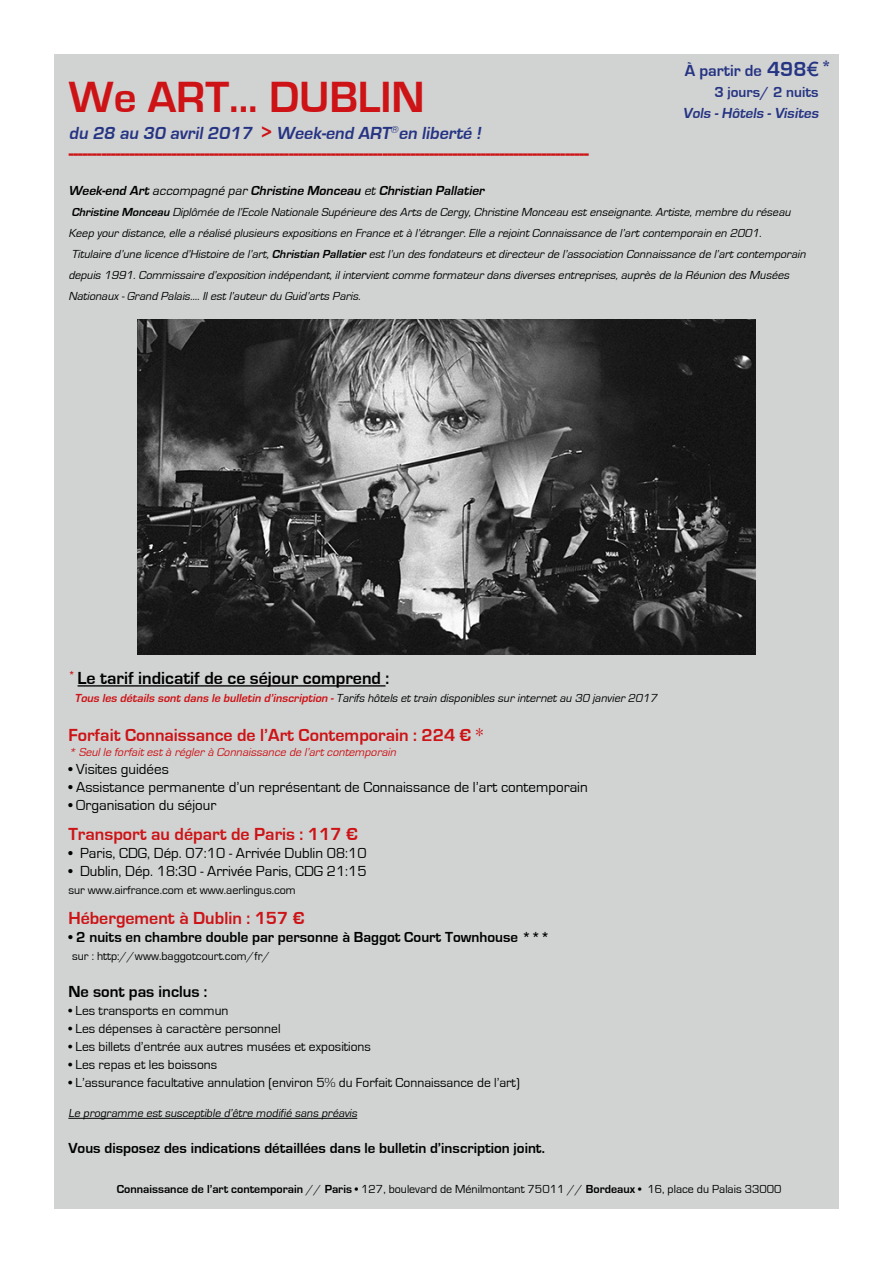
<style>
.page{position:relative;width:893px;height:1263px;background:#fff}
.page>*{position:absolute;margin:0;border:0;box-sizing:border-box;transform-origin:0 0}
.t1{font:700 45px "Eurostile";color:#cd1316}
.t2{font:700 21px "Eurostile";color:#cd1316}
.t3{font:700 18px "Eurostile";color:#cd1316}
.t4{font:italic 700 18px "Eurostile";color:#253483}
.t5{font:700 18px "Eurostile";color:#000}
.t6{font:700 16.5px "Eurostile";color:#000}
.t7{font:700 16.5px "Eurostile";color:#253483}
.t8{font:15px "Eurostile";color:#000}
.t9{font:700 15px "Eurostile";color:#000}
.t10{font:italic 700 15px "Eurostile";color:#253483}
.t11{font:700 15px "Eurostile";color:#253483}
.t12{font:13.5px "Eurostile";color:#000}
.t13{font:italic 700 13.5px "Eurostile";color:#000}
.t14{font:italic 12px/21px "Eurostile";color:#000}
.t15{font:12px "Eurostile";color:#000}
.t16{font:italic 12px "Eurostile";color:#cd1316}
.s1{font-style:normal;font-size:21px;color:#cd1316}
.s2{font-size:21px}
.s3{font-family:"Gill Sans";font-weight:400;font-size:21px}
.s4{font-weight:400}
.s5{font-weight:700}
.s6{font-weight:700;color:#cd1316}
.s7{font-family:"Gill Sans";font-weight:400}
</style>
<div class="page">
<div style="left:55px;top:54px;width:784px;height:1155px;background:#d1d2d2"></div>
<hr style="left:78px;top:685px;width:308px;height:1px;background:#000">
<hr style="left:68px;top:1118px;width:289px;height:1px;background:#000">
<img style="left:137px;top:319px;width:619px;height:335px">
<h1 class="t1" style="left:69px;top:72px;width:357px">We ART... DUBLIN</h1>
<h3 class="t4" style="left:69px;top:123px;width:417px">du 28 au 30 avril 2017 <span class="s1">&gt;</span> Week-end ART<sup>®</sup>en liberté !</h3>
<h2 class="t2" style="left:69px;top:141px;width:521px">---------------------------------------------------------------------------------------------------------------</h2>
<h3 class="t7" style="left:685px;top:62px;width:146px">À partir de <span class="s2">498</span><span class="s3">€</span> <sup>*</sup></h3>
<p class="t11" style="left:714px;top:84px;width:106px">3 jours/ 2 nuits</p>
<p class="t10" style="left:683px;top:105px;width:140px">Vols - Hôtels - Visites</p>
<p class="t13" style="left:68px;top:183px;width:420px">Week-end Art<span class="s4">accompagné par</span>Christine Monceau <span class="s4">et</span>Christian Pallatier</p>
<p class="t14" style="left:68px;top:202px;width:742px"><span class="s5">Christine Monceau</span> Diplômée de l’Ecole Nationale Supérieure des Arts de Cergy,Christine Monceau estenseignante.Artiste,membre du réseau Keep yourdistance,elle a réalisé plusieurs expositions en France età l’étranger.Elle a rejointConnaissance de l’artcontemporain en 2001.<br>Titulaire d’une licence d’Histoire de l’art,<span class="s5">Christian Pallatier</span>estl’un des fondateurs etdirecteurde l’association Connaissance de l’artcontemporain depuis 1991.Commissaire d’exposition indépendant,ilintervientcomme formateurdans diverses entreprises,auprès de la Réunion des Musées Nationaux-Grand Palais....Ilestl’auteurdu Guid’arts Paris.</p>
<h3 class="t5" style="left:68px;top:668px;width:322px"><sup>*</sup> Le tarif indicatif de ce séjour comprend :</h3>
<p class="t14" style="left:74px;top:688px;width:587px"><span class="s6">Tous les détails sontdans le bulletin d’inscription -</span>Tarifs hôtels ettrain disponibles surinternetau 30 janvier2017</p>
<h3 class="t3" style="left:68px;top:725px;width:416px">Forfait Connaissance de l’Art Contemporain : 224 € <span class="s7">*</span></h3>
<p class="t16" style="left:68px;top:745px;width:332px">* Seulle forfaitestà réglerà Connaissance de l’artcontemporain</p>
<p class="t8" style="left:68px;top:760px;width:102px">• Visites guidées</p>
<p class="t8" style="left:68px;top:778px;width:521px">• Assistance permanente d’un représentant de Connaissance de l’art contemporain</p>
<p class="t8" style="left:68px;top:796px;width:150px">• Organisation du séjour</p>
<h3 class="t3" style="left:68px;top:824px;width:291px">Transport au départ de Paris : 117 €</h3>
<p class="t8" style="left:68px;top:844px;width:300px">• Paris, CDG, Dép. 07:10 - Arrivée Dublin 08:10</p>
<p class="t8" style="left:68px;top:862px;width:300px">• Dublin, Dép. 18:30 - Arrivée Paris, CDG 21:15</p>
<p class="t15" style="left:68px;top:883px;width:229px">sur www.airfrance.com et www.aerlingus.com</p>
<h3 class="t3" style="left:68px;top:908px;width:237px">Hébergement à Dublin : 157 €</h3>
<p class="t9" style="left:68px;top:928px;width:483px"><span class="s4">•</span> 2 nuits en chambre double par personne à Baggot Court Townhouse ***</p>
<p class="t15" style="left:72px;top:949px;width:200px">sur : http://www.baggotcourt.com/fr/</p>
<h3 class="t6" style="left:68px;top:983px;width:140px">Ne sont pas inclus :</h3>
<p class="t12" style="left:68px;top:1003px;width:162px">• Les transports en commun</p>
<p class="t12" style="left:68px;top:1021px;width:214px">• Les dépenses à caractère personnel</p>
<p class="t12" style="left:68px;top:1039px;width:304px">• Les billets d’entrée aux autres musées et expositions</p>
<p class="t12" style="left:68px;top:1057px;width:150px">• Les repas et les boissons</p>
<p class="t12" style="left:68px;top:1075px;width:453px">• L’assurance facultative annulation (environ 5% du Forfait Connaissance de l’art)</p>
<p class="t14" style="left:68px;top:1103px;width:292px">Le programme est susceptible d’être modifié sans préavis</p>
<p class="t9" style="left:68px;top:1140px;width:478px">Vous disposez des indications détaillées dans le bulletin d’inscription joint.</p>
<p class="t15" style="left:117px;top:1182px;width:666px"><span class="s5">Connaissance de l’art contemporain</span> // <span class="s5">Paris</span> • 127, boulevard de Ménilmontant 75011 // <span class="s5">Bordeaux</span> • 16, place du Palais 33000</p>
</div>
